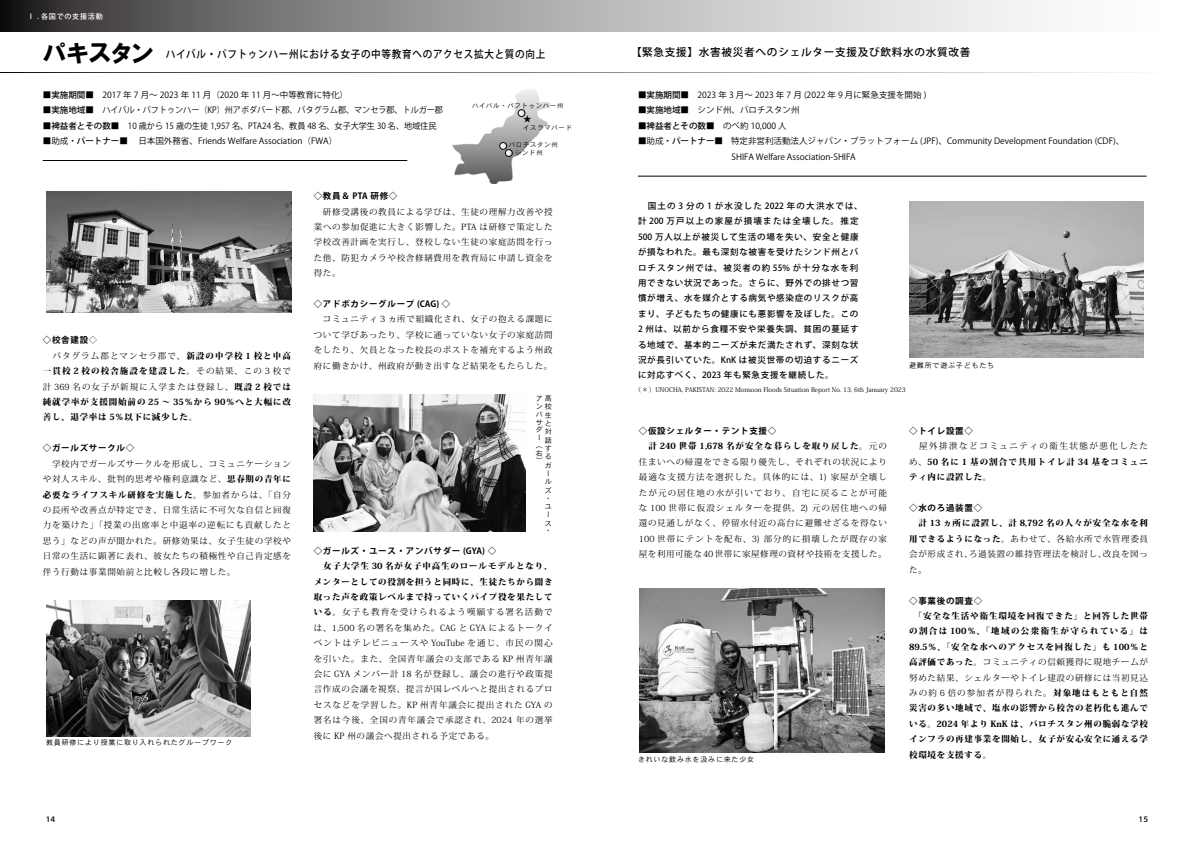
<style>
.page{position:relative;width:1191px;height:842px;background:#fff}
.page>*{position:absolute;margin:0;border:0;box-sizing:border-box;transform-origin:0 0}
.t1{font:24.8px "HGP Soei Kakugothic UB";letter-spacing:.025em;color:#000}
.t2{font:500 10.6px "Koz Go Pro";letter-spacing:.075em;color:#000;scale:.9 1}
.t3{font:500 10.6px "Koz Go Pro";letter-spacing:.075em;color:#000}
.t4{font:8.5px/15.4px "Koz Min Pro";letter-spacing:.085em;color:#000;text-align:justify}
.t5{font:800 8.5px/15.4px "Koz Min Pro";letter-spacing:.085em;color:#000;text-align:justify}
.t6{font:8.5px/15.4px "Koz Go Pro";color:#000}
.t7{font:500 8.5px/15.4px "Koz Go Pro";letter-spacing:.085em;color:#000}
.t8{font:700 8.5px "Koz Go Pro";letter-spacing:.085em;color:#000}
.t9{font:8.5px "Heisei Kaku Go Std W5";color:#000}
.t10{font:7.1px/8.3px "Heisei Kaku Go Std W3";letter-spacing:.1em;color:#000}
.t11{font:500 7.1px "Koz Go Pro";letter-spacing:.1em;color:#fff}
.t12{font:6.4px "Koz Min Pro";color:#000}
.t13{font:6.4px/8.5px "Heisei Kaku Go Std W3";letter-spacing:.11em;color:#000}
.t14{font:5px "Koz Min Pro";color:#000}
.s1{font-weight:500}
.s2{font-family:"Koz Min Pro";font-weight:400}
.s3{font-weight:400}
.s4{font-weight:800}
</style>
<div class="page">
<svg style="left:0;top:0;width:1043px;height:31px;background:#9f9fa0"></svg>
<img style="left:909px;top:201px;width:234px;height:156px">
<img style="left:452px;top:90px;width:97px;height:94px">
<svg style="left:518px;top:110px;width:7px;height:7px"></svg>
<div style="left:518px;top:110px;width:7px;height:7px;border:1px solid #000;border-radius:50%"></div>
<hr style="left:43px;top:160px;width:364px;height:1px;background:#000">
<hr style="left:638px;top:176px;width:508px;height:1px;background:#000">
<div style="left:499px;top:142px;width:8px;height:7px;border:1px solid #000;border-radius:50%"></div>
<svg style="left:500px;top:143px;width:12px;height:13px"></svg>
<div style="left:505px;top:149px;width:7px;height:8px;border:1px solid #000;border-radius:50%"></div>
<img style="left:46px;top:600px;width:204px;height:137px">
<img style="left:314px;top:395px;width:212px;height:136px">
<img style="left:639px;top:589px;width:246px;height:164px">
<img style="left:46px;top:192px;width:245px;height:121px">
<p class="t11" style="left:28px;top:12px;width:77px">Ⅰ . 各国での支援活動</p>
<h1 class="t1" style="left:43px;top:40px;width:112px">パキスタン</h1>
<p class="t2" style="left:166px;top:47px;width:423px">ハイバル・パフトゥンハー州における女子の中等教育へのアクセス拡大と質の向上</p>
<p class="t3" style="left:631px;top:46px;width:341px">【緊急支援】水害被災者へのシェルター支援及び飲料水の水質改善</p>
<p class="t6" style="left:43px;top:87px;width:307px">■<span class="s1">実施期間</span>■　2017 年 7 月～ 2023 年 11 月（2020 年 11 月～中等教育に特化）</p>
<p class="t6" style="left:43px;top:103px;width:402px">■<span class="s1">実施地域</span>■　ハイバル・パフトゥンハー（KP）州アボダバード郡、バタグラム郡、マンセラ郡、トルガー郡</p>
<p class="t6" style="left:43px;top:118px;width:395px">■<span class="s1">裨益者とその数</span>■　10 歳から 15 歳の生徒 1,957 名、PTA24 名、教員 48 名、女子大学生 30 名、地域住民</p>
<p class="t6" style="left:43px;top:134px;width:296px">■助成・<span class="s1">パートナー</span>■　 日本国外務省、Friends Welfare Association（FWA）</p>
<p class="t6" style="left:638px;top:87px;width:290px">■<span class="s1">実施期間</span>■　2023 年 3 月～ 2023 年 7 月 (2022 年 9 月に緊急支援を開始 )</p>
<p class="t6" style="left:638px;top:103px;width:163px">■<span class="s1">実施地域</span>■　シンド州、バロチスタン州</p>
<p class="t6" style="left:638px;top:118px;width:150px">■<span class="s1">裨益者とその数</span>■　のべ約 10,000 人</p>
<p class="t6" style="left:638px;top:134px;width:488px">■助成・<span class="s1">パートナー</span>■ 特定非営利活動法人ジャパン・プラットフォーム (JPF)、Community Development Foundation (CDF)、　　　　　　　　　　　SHIFA Welfare Association-SHIFA</p>
<p class="t13" style="left:472px;top:101px;width:93px">ハイバル・パフトゥンハー州</p>
<p class="t4" style="left:523px;top:111px;width:10px">★</p>
<p class="t13" style="left:523px;top:123px;width:50px">イスラマバード</p>
<p class="t13" style="left:515px;top:140px;width:44px;text-indent:-6px">バロチスタン州シンド州</p>
<p class="t8" style="left:43px;top:335px;width:56px">◇校舎建設<span class="s2">◇</span></p>
<p class="t5" style="left:43px;top:348px;width:250px"><span class="s3">　バタグラム郡とマンセラ郡で、</span>新設の中学校 1 校と中高一貫校 2 校の校舎施設を建設した。<span class="s3">その結果、この 3 校で計 369 名の女子が新規に入学または登録し、</span>既設 2 校では純就学率が支援開始前の 25 ～ 35％から 90％へと大幅に改善し、退学率は 5％以下に減少した。</p>
<p class="t8" style="left:43px;top:443px;width:93px">◇ガールズサークル◇</p>
<p class="t4" style="left:43px;top:456px;width:250px">　学校内でガールズサークルを形成し、コミュニケーションや対人スキル、批判的思考や権利意識など、<span class="s4">思春期の青年に必要なライフスキル研修を実施した。</span>参加者からは、「自分の長所や改善点が特定でき、日常生活に不可欠な自信と回復力を築けた」「授業の出席率と中退率の逆転にも貢献したと思う」などの声が聞かれた。研修効果は、女子生徒の学校や日常の生活に顕著に表れ、彼女たちの積極性や自己肯定感を伴う行動は事業開始前と比較し各段に増した。</p>
<p class="t10" style="left:46px;top:738px;width:188px">教員研修により授業に取り入れられたグループワーク</p>
<p class="t8" style="left:314px;top:191px;width:85px">◇教員＆ PTA 研修◇</p>
<p class="t4" style="left:314px;top:203px;width:240px">　研修受講後の教員による学びは、生徒の理解力改善や授業への参加促進に大きく影響した。PTA は研修で策定した学校改善計画を実行し、登校しない生徒の家庭訪問を行った他、防犯カメラや校舎修繕費用を教育局に申請し資金を得た。</p>
<p class="t8" style="left:314px;top:298px;width:138px">◇アドボカシーグループ (CAG) ◇</p>
<p class="t4" style="left:314px;top:311px;width:240px">　コミュニティ 3 ヵ所で組織化され、女子の抱える課題について学びあったり、学校に通っていない女子の家庭訪問をしたり、欠員となった校長のポストを補充するよう州政府に働きかけ、州政府が動き出すなど結果をもたらした。</p>
<p class="t10" style="left:535px;top:395px;width:17px;line-height:7.8px">ア高ン校バ<br>サ<br>ダ<br>ー<br>（<br>右<br>）</p>
<p class="t10" style="left:545px;top:411px;width:8px">生と対話するガールズ・ユース・</p>
<p class="t8" style="left:314px;top:545px;width:184px">◇ガールズ・ユース・アンバサダー (GYA) ◇</p>
<p class="t4" style="left:314px;top:558px;width:240px;text-indent:9px"><span class="s4">女子大学生 30 名が女子中高生のロールモデルとなり、メンターとしての役割を担うと同時に、生徒たちから聞き取った声を政策レベルまで持っていくパイプ役を果たしている。</span>女子も教育を受けられるよう嘆願する署名活動では、1,500 名の署名を集めた。CAG と GYA によるトークイベントはテレビニュースや YouTube を通じ、市民の関心を引いた。また、全国青年議会の支部である KP 州青年議会に GYA メンバー計 18 名が登録し、議会の進行や政策提言作成の会議を視察、提言が国レベルへと提出されるプロセスなどを学習した。KP 州青年議会に提出された GYA の署名は今後、全国の青年議会で承認され、2024 年の選挙後に KP 州の議会へ提出される予定である。</p>
<p class="t7" style="left:638px;top:198px;width:226px">　国土の 3 分の 1 が水没した 2022 年の大洪水では、計 200 万戸以上の家屋が損壊または全壊した。推定<br>500 万人以上が被災して生活の場を失い、安全と健康が損なわれた。最も深刻な被害を受けたシンド州とバロチスタン州では、被災者の約 55% が十分な水を利用できない状況であった。さらに、野外での排せつ習慣が増え、水を媒介とする病気や感染症のリスクが高まり、子どもたちの健康にも悪影響を及ぼした。この<br>2 州は、以前から食糧不安や栄養失調、貧困の蔓延する地域で、基本的ニーズが未だ満たされず、深刻な状況が長引いていた。KnK は被災世帯の切迫するニーズに対応すべく、2023 年も緊急支援を継続した。</p>
<p class="t14" style="left:656px;top:245px;width:6px">＊</p>
<p class="t10" style="left:909px;top:361px;width:87px">避難所で遊ぶ子どもたち</p>
<p class="t12" style="left:635px;top:385px;width:272px">（＊）UNOCHA, PAKISTAN: 2022 Monsoon Floods Situation Report No. 13, 6th January 2023</p>
<p class="t8" style="left:639px;top:425px;width:139px">◇仮設シェルター・テント支援◇</p>
<p class="t4" style="left:639px;top:438px;width:250px;text-indent:10px"><span class="s4">計 240 世帯 1,678 名が安全な暮らしを取り戻した。</span>元の住まいへの帰還をできる限り優先し、それぞれの状況により最適な支援方法を選択した。具体的には、1) 家屋が全壊したが元の居住地の水が引いており、自宅に戻ることが可能な 100 世帯に仮設シェルターを提供、2) 元の居住地への帰還の見通しがなく、停留水付近の高台に避難せざるを得ない100 世帯にテントを配布、3) 部分的に損壊したが既存の家屋を利用可能な40世帯に家屋修理の資材や技術を支援した。</p>
<p class="t10" style="left:638px;top:756px;width:118px">きれいな飲み水を汲みに来た少女</p>
<p class="t8" style="left:909px;top:425px;width:65px">◇トイレ設置◇</p>
<p class="t5" style="left:909px;top:438px;width:240px"><span class="s3">　屋外排泄などコミュニティの衛生状態が悪化したため、</span>50 名に 1 基の割合で共用トイレ計 34 基をコミュニティ内に設置した。</p>
<p class="t8" style="left:909px;top:502px;width:74px">◇水のろ過装置◇</p>
<p class="t4" style="left:909px;top:515px;width:240px;text-indent:9px"><span class="s4">計 13 ヵ所に設置し、計 8,792 名の人々が安全な水を利用できるようになった。</span>あわせて、各給水所で水管理委員会が形成され、ろ過装置の維持管理法を検討し、改良を図った。</p>
<p class="t8" style="left:909px;top:595px;width:74px">◇事業後の調査◇</p>
<p class="t5" style="left:909px;top:608px;width:240px">　「安全な生活や衛生環境を回復できた」と回答した世帯の割合は 100％、「地域の公衆衛生が守られている」は89.5％、「安全な水へのアクセスを回復した」も 100％と高評価であった。<span class="s3">コミュニティの信頼獲得に現地チームが努めた結果、シェルターやトイレ建設の研修には当初見込みの約 6 倍の参加者が得られた。</span>対象地はもともと自然災害の多い地域で、塩水の影響から校舎の老朽化も進んでいる。2024 年より KnK は、バロチスタン州の脆弱な学校インフラの再建事業を開始し、女子が安心安全に通える学校環境を支援する。</p>
<p class="t9" style="left:46px;top:813px;width:11px">14</p>
<p class="t9" style="left:1138px;top:813px;width:11px">15</p>
</div>
